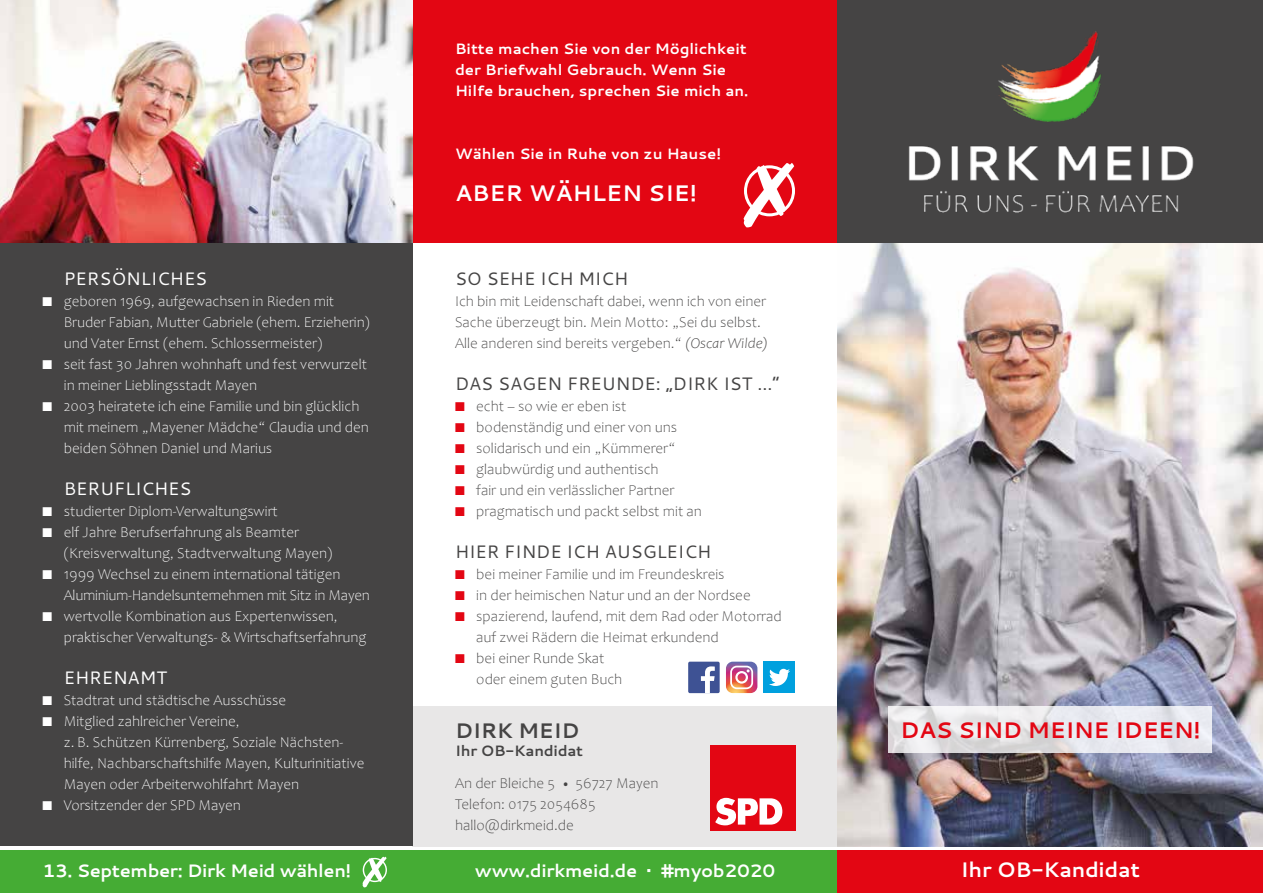
<style>
.page{position:relative;width:1263px;height:893px;background:#fff}
.page>*{position:absolute;margin:0;border:0;box-sizing:border-box;transform-origin:0 0}
.t1{font:700 22.5px "Cantarell";letter-spacing:-.015em;color:#e30613}
.t2{font:700 22.5px "Cantarell";color:#fff}
.t3{font:700 21px "Cantarell";letter-spacing:-.015em;color:#fff}
.t4{font:700 21px "Cantarell";letter-spacing:-.015em;color:#454444}
.t5{font:18px "Cantarell";color:#454444}
.t6{font:700 18px "Cantarell";letter-spacing:-.02em;color:#fff}
.t7{font:18px "Cantarell";color:#fff}
.t8{font:300 15px/21px "Candara";color:#fff}
.t9{font:300 15px/21px "Candara";color:#454444}
.t10{font:700 15px/21px "Cantarell";color:#fff}
.t11{font:700 15px "Cantarell";letter-spacing:-.015em;color:#454444}
.s1{font-style:italic}
.s2{color:#e30613}
.s3{font-size:12px}
</style>
<div class="page">
<div style="left:412px;top:706px;width:426px;height:140px;background:#e8e7e7"></div>
<img style="left:838px;top:242px;width:425px;height:604px">
<div style="left:710px;top:746px;width:85px;height:85px;background:#e30613"></div>
<svg style="left:715px;top:798px;width:67px;height:27px"></svg>
<div style="left:412px;top:0;width:426px;height:242px;background:#e30613"></div>
<div style="left:838px;top:0;width:425px;height:242px;background:#454444"></div>
<div style="left:0;top:850px;width:838px;height:43px;background:#45ac34"></div>
<div style="left:0;top:242px;width:412px;height:604px;background:#454444"></div>
<div style="left:838px;top:850px;width:425px;height:43px;background:#e30613"></div>
<img style="left:908px;top:31px;width:286px;height:182px">
<svg style="left:889px;top:706px;width:323px;height:47px;fill:#e8e9ee"></svg>
<svg style="left:743px;top:163px;width:51px;height:64px"></svg>
<img style="left:0;top:0;width:412px;height:242px">
<div style="left:688px;top:662px;width:32px;height:31px;background:#3e5294;border-radius:2px"></div>
<svg style="left:701px;top:666px;width:14px;height:27px"></svg>
<svg style="left:726px;top:662px;width:31px;height:31px"></svg>
<div style="left:764px;top:662px;width:31px;height:31px;background:#00a0de"></div>
<svg style="left:769px;top:669px;width:21px;height:17px"></svg>
<svg style="left:362px;top:857px;width:25px;height:30px"></svg>
<p class="t7" style="left:64px;top:266px;width:145px">PERSÖNLICHES</p>
<p class="t8" style="left:64px;top:291px;width:308px;text-indent:-21px">■ geboren 1969, aufgewachsen in Rieden mit<br>Bruder Fabian, Mutter Gabriele (ehem. Erzieherin) und Vater Ernst (ehem. Schlossermeister)</p>
<p class="t8" style="left:64px;top:354px;width:305px;text-indent:-21px">■ seit fast 30 Jahren wohnhaft und fest verwurzelt in meiner Lieblingsstadt Mayen</p>
<p class="t8" style="left:64px;top:396px;width:307px;text-indent:-21px">■ 2003 heiratete ich eine Familie und bin glücklich mit meinem „Mayener Mädche“ Claudia und den beiden Söhnen Daniel und Marius</p>
<p class="t7" style="left:64px;top:476px;width:129px">BERUFLICHES</p>
<p class="t8" style="left:43px;top:501px;width:237px">■ studierter Diplom-Verwaltungswirt</p>
<p class="t8" style="left:64px;top:522px;width:270px;text-indent:-21px">■ elf Jahre Berufserfahrung als Beamter (Kreisverwaltung, Stadtverwaltung Mayen)</p>
<p class="t8" style="left:43px;top:564px;width:329px">■ 1999 Wechsel zu einem international tätigen -Aluminium-Handelsunternehmen mit Sitz in Mayen</p>
<p class="t8" style="left:43px;top:606px;width:325px">■ wertvolle Kombination aus Expertenwissen, -praktischer Verwaltungs- &amp; Wirtschaftserfahrung</p>
<p class="t7" style="left:64px;top:665px;width:105px">EHRENAMT</p>
<p class="t8" style="left:43px;top:690px;width:245px">■ Stadtrat und städtische Ausschüsse</p>
<p class="t8" style="left:64px;top:711px;width:302px;text-indent:-21px">■ Mitglied zahlreicher Vereine,<br>z. B. Schützen Kürrenberg, Soziale Nächsten&shy;hilfe, Nachbarschaftshilfe Mayen, Kulturinitiative Mayen oder Arbeiterwohlfahrt Mayen</p>
<p class="t8" style="left:43px;top:795px;width:200px">■ Vorsitzender der SPD Mayen</p>
<p class="t6" style="left:43px;top:858px;width:310px">13. September: Dirk Meid wählen!</p>
<p class="t10" style="left:455px;top:38px;width:295px">Bitte machen Sie von der Möglichkeit der Briefwahl Gebrauch. Wenn Sie<br>Hilfe brauchen, sprechen Sie mich an.</p>
<p class="t10" style="left:455px;top:143px;width:268px">Wählen Sie in Ruhe von zu Hause!</p>
<h1 class="t2" style="left:455px;top:177px;width:243px">ABER WÄHLEN SIE!</h1>
<p class="t5" style="left:455px;top:266px;width:175px">SO SEHE ICH MICH</p>
<p class="t9" style="left:455px;top:291px;width:315px">Ich bin mit Leidenschaft dabei, wenn ich von einer<br>Sache überzeugt bin. Mein Motto: „Sei du selbst.<br>Alle anderen sind bereits vergeben.“ <span class="s1">(Oscar Wilde)</span></p>
<p class="t5" style="left:455px;top:371px;width:326px">DAS SAGEN FREUNDE: „DIRK IST ...“</p>
<p class="t9" style="left:455px;top:396px;width:173px"><span class="s2">■</span> echt – so wie er eben ist</p>
<p class="t9" style="left:455px;top:417px;width:224px"><span class="s2">■</span> bodenständig und einer von uns</p>
<p class="t9" style="left:455px;top:438px;width:222px"><span class="s2">■</span> solidarisch und ein „Kümmerer“</p>
<p class="t9" style="left:455px;top:459px;width:205px"><span class="s2">■</span> glaubwürdig und authentisch</p>
<p class="t9" style="left:455px;top:480px;width:221px"><span class="s2">■</span> fair und ein verlässlicher Partner</p>
<p class="t9" style="left:455px;top:501px;width:248px"><span class="s2">■</span> pragmatisch und packt selbst mit an</p>
<p class="t5" style="left:455px;top:539px;width:258px">HIER FINDE ICH AUSGLEICH</p>
<p class="t9" style="left:455px;top:564px;width:271px"><span class="s2">■</span> bei meiner Familie und im Freundeskreis</p>
<p class="t9" style="left:455px;top:585px;width:297px"><span class="s2">■</span> in der heimischen Natur und an der Nordsee</p>
<p class="t9" style="left:476px;top:606px;width:307px;text-indent:-21px"><span class="s2">■</span> spazierend, laufend, mit dem Rad oder Motorrad auf zwei Rädern die Heimat erkundend</p>
<p class="t9" style="left:476px;top:648px;width:147px;text-indent:-21px"><span class="s2">■</span> bei einer Runde Skat oder einem guten Buch</p>
<h2 class="t4" style="left:455px;top:716px;width:126px">DIRK MEID</h2>
<p class="t11" style="left:455px;top:741px;width:130px">Ihr OB-Kandidat</p>
<p class="t9" style="left:455px;top:773px;width:205px">An der Bleiche 5 <span class="s3">•</span> 56727 Mayen<br>Telefon: 0175 2054685 hallo@dirkmeid.de</p>
<h1 class="t1" style="left:900px;top:714px;width:302px">DAS SIND MEINE IDEEN!</h1>
<p class="t6" style="left:475px;top:858px;width:302px">www.dirkmeid.de • #myob2020</p>
<h2 class="t3" style="left:961px;top:854px;width:181px">Ihr OB-Kandidat</h2>
</div>
